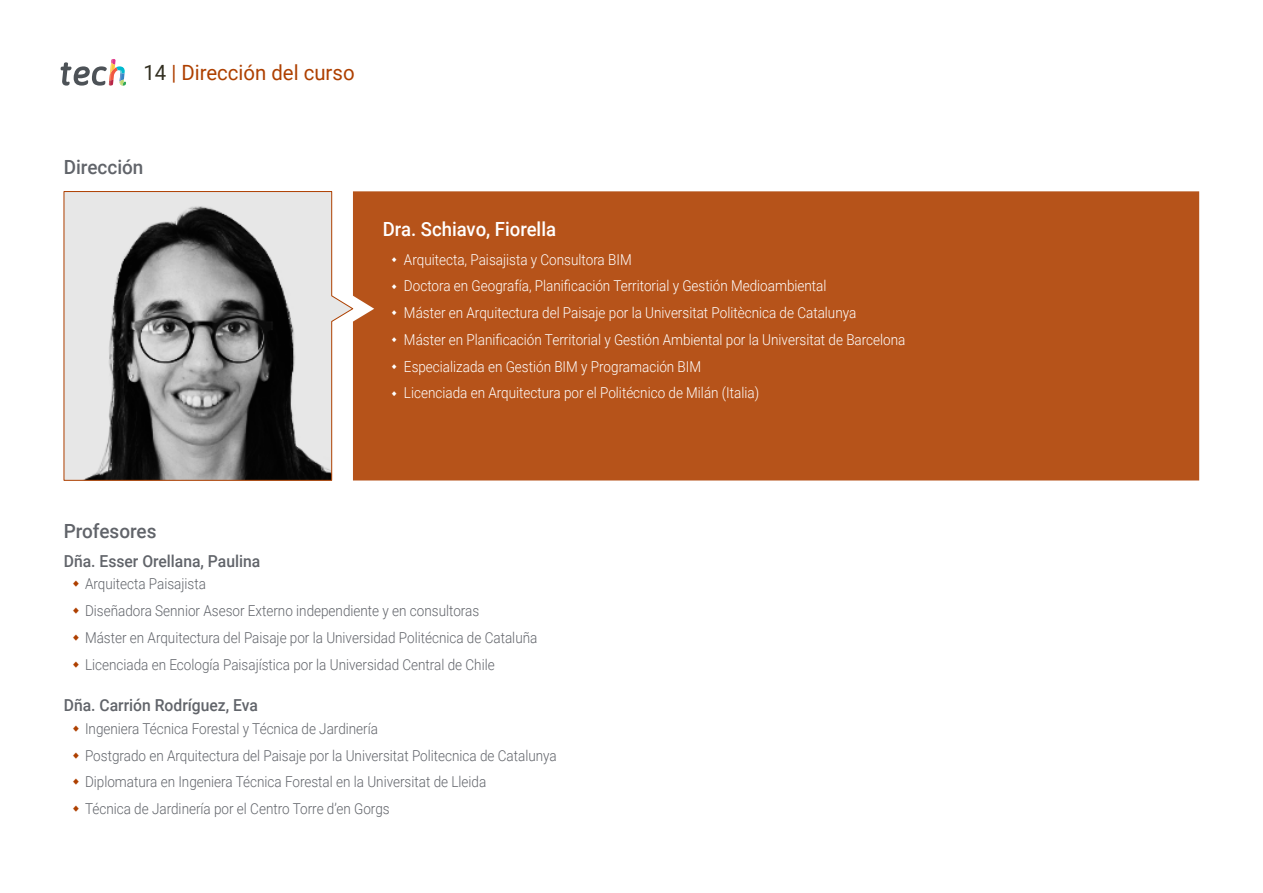
<style>
.page{position:relative;width:1263px;height:893px;background:#fff}
.page>*{position:absolute;margin:0;border:0;box-sizing:border-box;transform-origin:0 0}
.t1{font:21px "Roboto";color:#ae4000}
.t2{font:500 19.5px "Roboto";color:#fff;scale:.95 1}
.t3{font:500 19.5px "Roboto";color:#61646a}
.t4{font:500 16.5px "Roboto";color:#61646a;scale:.95 1}
.t5{font:300 15px/26.7px "Roboto";color:#61646a;scale:.9 1}
.t6{font:300 15px/26.7px "Roboto";color:#fff;scale:.9 1}
.s1{color:#312e20}
</style>
<div class="page">
<svg style="left:61px;top:59px;width:65px;height:27px"></svg>
<div style="left:353px;top:191px;width:846px;height:289px;background:#b6531a"></div>
<svg style="left:64px;top:191px;width:289px;height:290px;background:#9d9c9b"></svg>
<svg style="left:392px;top:257px;width:5px;height:5px"></svg>
<svg style="left:392px;top:284px;width:5px;height:5px"></svg>
<svg style="left:392px;top:310px;width:5px;height:5px"></svg>
<svg style="left:392px;top:337px;width:5px;height:5px"></svg>
<svg style="left:392px;top:364px;width:5px;height:5px"></svg>
<svg style="left:392px;top:391px;width:5px;height:5px"></svg>
<h1 class="t1" style="left:144px;top:57px;width:213px"><span class="s1">14</span> | Dirección del curso</h1>
<h2 class="t3" style="left:64px;top:154px;width:81px">Dirección</h2>
<h2 class="t2" style="left:383px;top:215px;width:184px">Dra. Schiavo, Fiorella</h2>
<p class="t6" style="left:404px;top:245px;width:559px">Arquitecta, Paisajista y Consultora BIM<br>Doctora en Geografía, Planificación Territorial y Gestión Medioambiental<br>Máster en Arquitectura del Paisaje por la Universitat Politècnica de Catalunya<br>Máster en Planificación Territorial y Gestión Ambiental por la Universitat de Barcelona Especializada en Gestión BIM y Programación BIM<br>Licenciada en Arquitectura por el Politécnico de Milán (Italia)</p>
<h2 class="t3" style="left:64px;top:517px;width:94px">Profesores</h2>
<p class="t4" style="left:64px;top:550px;width:208px">Dña. Esser Orellana, Paulina</p>
<p class="t5" style="left:85px;top:570px;width:504px">Arquitecta Paisajista<br>Diseñadora Sennior Asesor Externo independiente y en consultoras<br>Máster en Arquitectura del Paisaje por la Universidad Politécnica de Cataluña Licenciada en Ecología Paisajística por la Universidad Central de Chile</p>
<p class="t4" style="left:64px;top:694px;width:206px">Dña. Carrión Rodríguez, Eva</p>
<p class="t5" style="left:85px;top:715px;width:526px">Ingeniera Técnica Forestal y Técnica de Jardinería<br>Postgrado en Arquitectura del Paisaje por la Universitat Politecnica de Catalunya Diplomatura en Ingeniera Técnica Forestal en la Universitat de Lleida<br>Técnica de Jardinería por el Centro Torre d’en Gorgs</p>
</div>
